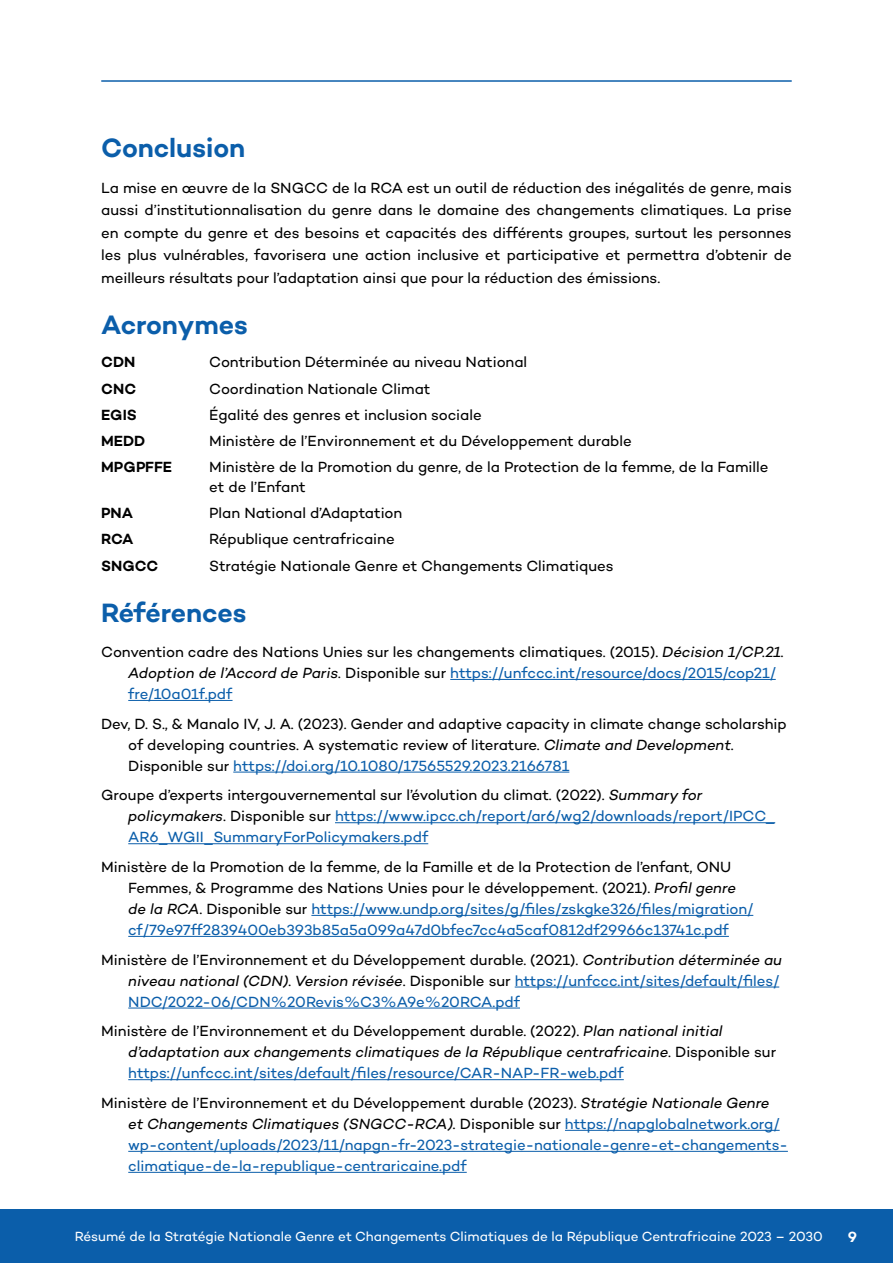
<style>
.page{position:relative;width:893px;height:1263px;background:#fff}
.page>*{position:absolute;margin:0;border:0;box-sizing:border-box;transform-origin:0 0}
.t1{font:600 27px "Campton";letter-spacing:-.01em;color:#0b5eaa}
.t2{font:15px/21px "Campton";letter-spacing:-.005em;color:#000}
.t3{font:15px/21px "Campton";letter-spacing:-.005em;color:#0b5eaa}
.t4{font:italic 15px/21px "Campton";color:#000}
.t5{font:600 15px "Campton";color:#000}
.t6{font:600 15px "Campton";color:#fff}
.t7{font:13.5px "Campton";letter-spacing:-.005em;color:#fff}
.s1{font-style:italic}
.s2{color:#0b5eaa}
.s3{color:#000}
.s4{font-style:italic;color:#000}
.s5{font-style:normal}
.s6{font-style:normal;color:#0b5eaa}
</style>
<div class="page">
<hr style="left:101px;top:80px;width:691px;height:2px;background:#0b5eaa">
<div style="left:0;top:1209px;width:893px;height:54px;background:#0b5eaa"></div>
<hr style="left:450px;top:679px;width:326px;height:1px;background:#0b5eaa">
<hr style="left:128px;top:700px;width:105px;height:1px;background:#0b5eaa">
<hr style="left:233px;top:772px;width:336px;height:1px;background:#0b5eaa">
<hr style="left:335px;top:822px;width:440px;height:1px;background:#0b5eaa">
<hr style="left:128px;top:843px;width:300px;height:1px;background:#0b5eaa">
<hr style="left:311px;top:915px;width:442px;height:1px;background:#0b5eaa">
<hr style="left:128px;top:936px;width:601px;height:1px;background:#0b5eaa">
<hr style="left:515px;top:987px;width:264px;height:1px;background:#0b5eaa">
<hr style="left:128px;top:1008px;width:392px;height:1px;background:#0b5eaa">
<hr style="left:128px;top:1079px;width:496px;height:1px;background:#0b5eaa">
<hr style="left:565px;top:1130px;width:215px;height:1px;background:#0b5eaa">
<hr style="left:128px;top:1151px;width:660px;height:1px;background:#0b5eaa">
<hr style="left:128px;top:1172px;width:339px;height:1px;background:#0b5eaa">
<h1 class="t1" style="left:101px;top:130px;width:145px">Conclusion</h1>
<p class="t2" style="left:101px;top:176px;width:692px;line-height:22.5px;text-align:justify">La mise en œuvre de la SNGCC de la RCA est un outil de réduction des inégalités de genre, mais aussi d’institutionnalisation du genre dans le domaine des changements climatiques. La prise en compte du genre et des besoins et capacités des différents groupes, surtout les personnes les plus vulnérables, favorisera une action inclusive et participative et permettra d’obtenir de meilleurs résultats pour l’adaptation ainsi que pour la réduction des émissions.</p>
<h1 class="t1" style="left:101px;top:308px;width:148px">Acronymes</h1>
<p class="t5" style="left:101px;top:353px;width:36px">CDN</p>
<p class="t2" style="left:209px;top:351px;width:319px">Contribution Déterminée au niveau National</p>
<p class="t5" style="left:101px;top:379px;width:36px">CNC</p>
<p class="t2" style="left:209px;top:378px;width:223px">Coordination Nationale Climat</p>
<p class="t5" style="left:101px;top:405px;width:37px">EGIS</p>
<p class="t2" style="left:209px;top:404px;width:274px">Égalité des genres et inclusion sociale</p>
<p class="t5" style="left:101px;top:431px;width:46px">MEDD</p>
<p class="t2" style="left:209px;top:430px;width:424px">Ministère de l’Environnement et du Développement durable</p>
<p class="t5" style="left:101px;top:458px;width:72px">MPGPFFE</p>
<p class="t2" style="left:209px;top:457px;width:561px;line-height:19.5px">Ministère de la Promotion du genre, de la Protection de la femme, de la Famille et de l’Enfant</p>
<p class="t5" style="left:101px;top:503px;width:33px">PNA</p>
<p class="t2" style="left:209px;top:502px;width:195px">Plan National d’Adaptation</p>
<p class="t5" style="left:101px;top:530px;width:34px">RCA</p>
<p class="t2" style="left:209px;top:528px;width:187px">République centrafricaine</p>
<p class="t5" style="left:101px;top:556px;width:59px">SNGCC</p>
<p class="t2" style="left:209px;top:555px;width:406px">Stratégie Nationale Genre et Changements Climatiques</p>
<h1 class="t1" style="left:101px;top:596px;width:147px">Références</h1>
<p class="t2" style="left:128px;top:641px;width:657px;text-indent:-27px">Convention cadre des Nations Unies sur les changements climatiques. (2015). <span class="s1">Décision 1/CP.21.<br>Adoption de l’Accord de Paris.</span> Disponible sur <span class="s2">https://unfccc.int/resource/docs/2015/cop21/ fre/10a01f.pdf</span></p>
<p class="t2" style="left:128px;top:713px;width:660px;text-indent:-27px">Dev, D. S., &amp; Manalo IV, J. A. (2023). Gender and adaptive capacity in climate change scholarship of developing countries. A systematic review of literature. <span class="s1">Climate and Development</span>.<br>Disponible sur <span class="s2">https://doi.org/10.1080/17565529.2023.2166781</span></p>
<p class="t3" style="left:128px;top:784px;width:648px;text-indent:-27px"><span class="s3">Groupe d’experts intergouvernemental sur l’évolution du climat. (2022).</span> <span class="s4">Summary for policymakers</span><span class="s3">. Disponible sur</span> https://www.ipcc.ch/report/ar6/wg2/downloads/report/IPCC_<br>AR6_WGII_SummaryForPolicymakers.pdf</p>
<p class="t2" style="left:128px;top:856px;width:627px;text-indent:-27px">Ministère de la Promotion de la femme, de la Famille et de la Protection de l’enfant, ONU Femmes, &amp; Programme des Nations Unies pour le développement. (2021). <span class="s1">Profil genre de la RCA</span>. Disponible sur <span class="s2">https://www.undp.org/sites/g/files/zskgke326/files/migration/ cf/79e97ff2839400eb393b85a5a099a47d0bfec7cc4a5caf0812df29966c13741c.pdf</span></p>
<p class="t3" style="left:128px;top:948px;width:655px;text-indent:-27px"><span class="s3">Ministère de l’Environnement et du Développement durable. (2021).</span> <span class="s4">Contribution déterminée au niveau national (CDN). Version révisée</span><span class="s3">. Disponible sur</span> https://unfccc.int/sites/default/files/<br>NDC/2022-06/CDN%20Revis%C3%A9e%20RCA.pdf</p>
<p class="t4" style="left:128px;top:1020px;width:650px;text-indent:-27px"><span class="s5">Ministère de l’Environnement et du Développement durable. (2022).</span> Plan national initial d’adaptation aux changements climatiques de la République centrafricaine<span class="s5">. Disponible sur </span><span class="s6">https://unfccc.int/sites/default/files/resource/CAR-NAP-FR-web.pdf</span></p>
<p class="t3" style="left:128px;top:1092px;width:661px;text-indent:-27px"><span class="s3">Ministère de l’Environnement et du Développement durable (2023).</span> <span class="s4">Stratégie Nationale Genre et Changements Climatiques (SNGCC-RCA).</span> <span class="s3">Disponible sur</span> https://napglobalnetwork.org/ wp-content/uploads/2023/11/napgn-fr-2023-strategie-nationale-genre-et-changements&shy;climatique-de-la-republique-centraricaine.pdf</p>
<p class="t7" style="left:75px;top:1228px;width:749px">Résumé de la Stratégie Nationale Genre et Changements Climatiques de la République Centrafricaine 2023 – 2030</p>
<p class="t6" style="left:848px;top:1227px;width:11px">9</p>
</div>
